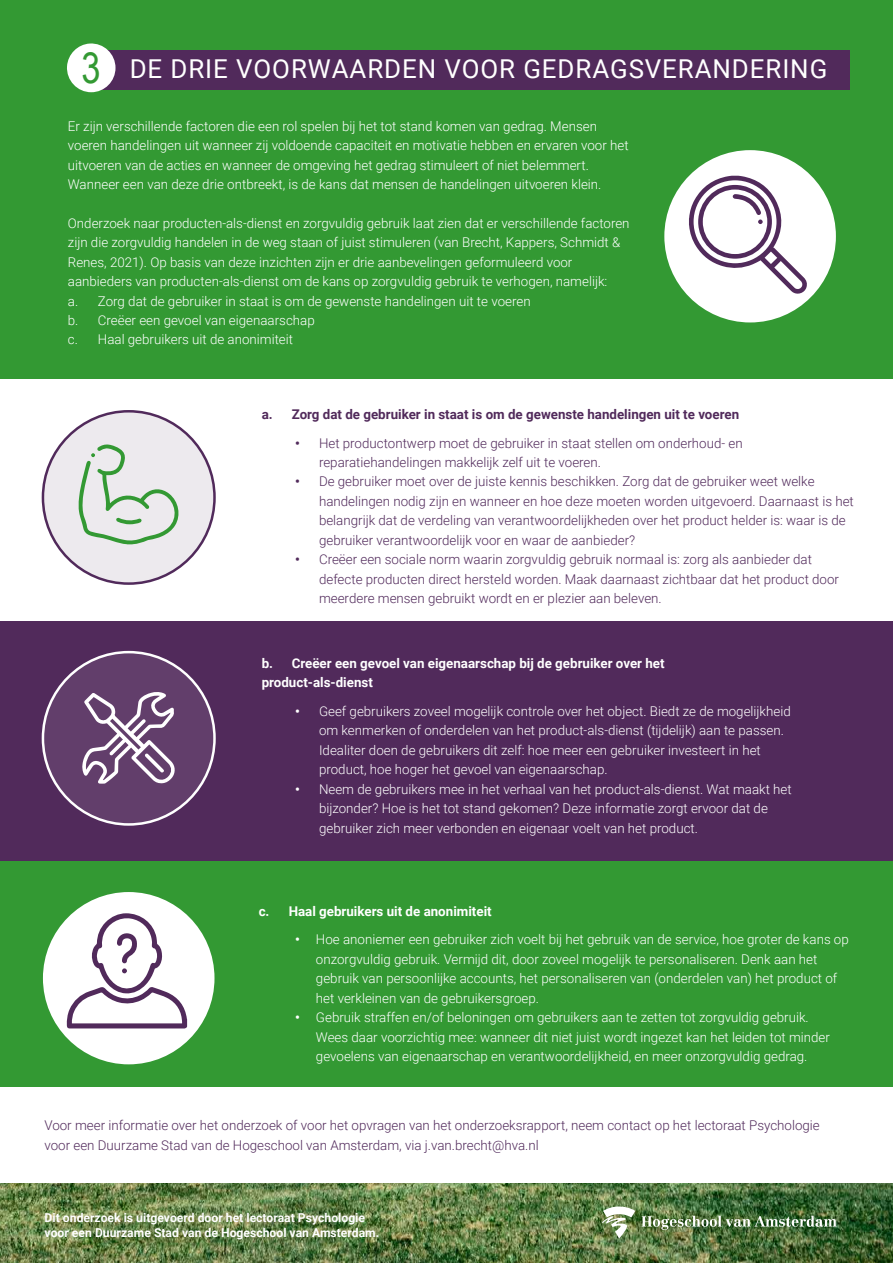
<style>
.page{position:relative;width:893px;height:1263px;background:#fff}
.page>*{position:absolute;margin:0;border:0;box-sizing:border-box;transform-origin:0 0}
.t1{font:25.95px "Roboto";letter-spacing:.035em;color:#fff}
.t2{font:300 13.35px/19.5px "Roboto";color:#fff}
.t3{font:300 13.35px/19.5px "Roboto";color:#512a5b}
.t4{font:700 13.35px/19.5px "Roboto";color:#fff}
.t5{font:700 13.35px "Roboto";color:#512a5b}
.t6{font:700 12.3px/14.2px "Roboto";color:#fff}
.s1{font-family:"Arial Narrow";font-size:42.15px;color:#393}
</style>
<div class="page">
<div style="left:0;top:621px;width:893px;height:240px;background:#512a5b"></div>
<div style="left:43px;top:652px;width:171px;height:172px;background:#623e6b;border-radius:50%"></div>
<svg style="left:43px;top:411px;width:171px;height:173px;fill:#edeaee"></svg>
<img style="left:0;top:1184px;width:893px;height:79px">
<div style="left:0;top:0;width:893px;height:378px;background:#393"></div>
<div style="left:664px;top:150px;width:172px;height:172px;background:#fff;border-radius:50%"></div>
<div style="left:95px;top:50px;width:755px;height:39px;background:#512a5b"></div>
<svg style="left:67px;top:43px;width:49px;height:49px"></svg>
<svg style="left:602px;top:1206px;width:33px;height:32px"></svg>
<svg style="left:641px;top:1216px;width:196px;height:14px"></svg>
<div style="left:0;top:861px;width:893px;height:225px;background:#393"></div>
<div style="left:43px;top:892px;width:171px;height:172px;background:#fff;border-radius:50%"></div>
<svg style="left:67px;top:913px;width:120px;height:115px"></svg>
<svg style="left:82px;top:692px;width:93px;height:92px"></svg>
<svg style="left:79px;top:444px;width:100px;height:100px"></svg>
<svg style="left:689px;top:176px;width:118px;height:118px"></svg>
<h1 class="t1" style="left:81px;top:51px;width:747px"><span class="s1">3</span> DE DRIE VOORWAARDEN VOOR GEDRAGSVERANDERING</h1>
<p class="t2" style="left:68px;top:116px;width:562px">Er zijn verschillende factoren die een rol spelen bij het tot stand komen van gedrag. Mensen voeren handelingen uit wanneer zij voldoende capaciteit en motivatie hebben en ervaren voor het uitvoeren van de acties en wanneer de omgeving het gedrag stimuleert of niet belemmert.<br>Wanneer een van deze drie ontbreekt, is de kans dat mensen de handelingen uitvoeren klein.</p>
<p class="t2" style="left:68px;top:213px;width:563px">Onderzoek naar producten-als-dienst en zorgvuldig gebruik laat zien dat er verschillende factoren zijn die zorgvuldig handelen in de weg staan of juist stimuleren (van Brecht, Kappers, Schmidt &amp; Renes, 2021). Op basis van deze inzichten zijn er drie aanbevelingen geformuleerd voor aanbieders van producten-als-dienst om de kans op zorgvuldig gebruik te verhogen, namelijk:<br>a. Zorg dat de gebruiker in staat is om de gewenste handelingen uit te voeren<br>b. Creëer een gevoel van eigenaarschap<br>c. Haal gebruikers uit de anonimiteit</p>
<p class="t5" style="left:262px;top:405px;width:479px">a. Zorg dat de gebruiker in staat is om de gewenste handelingen uit te voeren</p>
<p class="t5" style="left:295px;top:433px;width:6px">•</p>
<p class="t5" style="left:295px;top:472px;width:6px">•</p>
<p class="t5" style="left:295px;top:550px;width:6px">•</p>
<p class="t3" style="left:319px;top:433px;width:536px">Het productontwerp moet de gebruiker in staat stellen om onderhoud- en reparatiehandelingen makkelijk zelf uit te voeren.<br>De gebruiker moet over de juiste kennis beschikken. Zorg dat de gebruiker weet welke handelingen nodig zijn en wanneer en hoe deze moeten worden uitgevoerd. Daarnaast is het belangrijk dat de verdeling van verantwoordelijkheden over het product helder is: waar is de gebruiker verantwoordelijk voor en waar de aanbieder?<br>Creëer een sociale norm waarin zorgvuldig gebruik normaal is: zorg als aanbieder dat defecte producten direct hersteld worden. Maak daarnaast zichtbaar dat het product door meerdere mensen gebruikt wordt en er plezier aan beleven.</p>
<p class="t4" style="left:262px;top:653px;width:404px">b. Creëer een gevoel van eigenaarschap bij de gebruiker over het product-als-dienst</p>
<p class="t4" style="left:295px;top:701px;width:6px">•</p>
<p class="t4" style="left:295px;top:779px;width:6px">•</p>
<p class="t2" style="left:319px;top:701px;width:474px">Geef gebruikers zoveel mogelijk controle over het object. Biedt ze de mogelijkheid om kenmerken of onderdelen van het product-als-dienst (tijdelijk) aan te passen.<br>Idealiter doen de gebruikers dit zelf: hoe meer een gebruiker investeert in het product, hoe hoger het gevoel van eigenaarschap.<br>Neem de gebruikers mee in het verhaal van het product-als-dienst. Wat maakt het bijzonder? Hoe is het tot stand gekomen? Deze informatie zorgt ervoor dat de gebruiker zich meer verbonden en eigenaar voelt van het product.</p>
<p class="t4" style="left:259px;top:901px;width:235px">c. Haal gebruikers uit de anonimiteit</p>
<p class="t4" style="left:295px;top:929px;width:6px">•</p>
<p class="t4" style="left:295px;top:1007px;width:6px">•</p>
<p class="t2" style="left:316px;top:929px;width:534px">Hoe anoniemer een gebruiker zich voelt bij het gebruik van de service, hoe groter de kans op onzorgvuldig gebruik. Vermijd dit, door zoveel mogelijk te personaliseren. Denk aan het gebruik van persoonlijke accounts, het personaliseren van (onderdelen van) het product of het verkleinen van de gebruikersgroep.<br>Gebruik straffen en/of beloningen om gebruikers aan te zetten tot zorgvuldig gebruik.<br>Wees daar voorzichtig mee: wanneer dit niet juist wordt ingezet kan het leiden tot minder gevoelens van eigenaarschap en verantwoordelijkheid, en meer onzorgvuldig gedrag.</p>
<p class="t3" style="left:44px;top:1115px;width:777px">Voor meer informatie over het onderzoek of voor het opvragen van het onderzoeksrapport, neem contact op het lectoraat Psychologie voor een Duurzame Stad van de Hogeschool van Amsterdam, via j.van.brecht@hva.nl</p>
<p class="t6" style="left:45px;top:1210px;width:336px">Dit onderzoek is uitgevoerd door het lectoraat Psychologie voor een Duurzame Stad van de Hogeschool van Amsterdam.</p>
</div>
